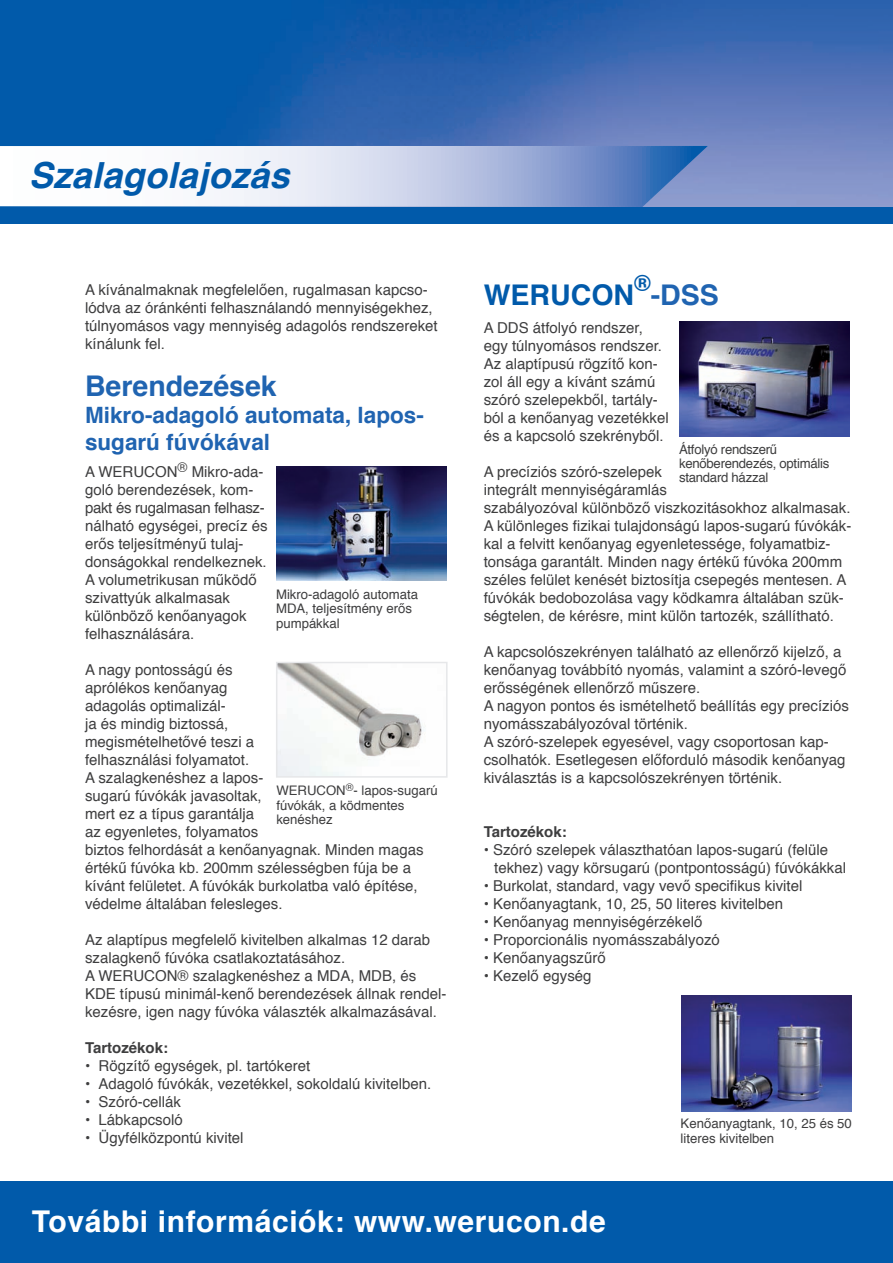
<style>
.page{position:relative;width:893px;height:1263px;background:#fff}
.page>*{position:absolute;margin:0;border:0;box-sizing:border-box;transform-origin:0 0}
.t1{font:italic 700 36px "Helvetica";letter-spacing:.01em;color:#015aaa}
.t2{font:700 30px "Helvetica";letter-spacing:.02em;color:#fff}
.t3{font:700 28.5px "Helvetica";color:#2064b1}
.t4{font:700 28.5px "Helvetica";color:#015aaa}
.t5{font:700 22.5px/27px "Helvetica";color:#2064b1}
.t6{font:700 22.5px "Helvetica";color:#015aaa}
.t7{font:15px/18px "Helvetica";color:#3e3e3f}
.t8{font:700 15px "Helvetica";color:#3e3e3f}
.t9{font:13.2px/14.2px "Helvetica";color:#3e3e3f}
.t10{font:13.2px/14.2px "Helvetica";letter-spacing:-.02em;color:#3e3e3f}
</style>
<div class="page">
<img style="left:0;top:0;width:893px;height:224px">
<div style="left:0;top:1181px;width:893px;height:82px;background:#015aaa"></div>
<img style="left:279px;top:665px;width:146px;height:110px">
<div style="left:276px;top:662px;width:172px;height:116px;border:2px solid #e6e7e9"></div>
<div style="left:0;top:207px;width:893px;height:16px;background:#015aaa"></div>
<svg style="left:0;top:145px;width:710px;height:62px"></svg>
<img style="left:679px;top:322px;width:170px;height:114px">
<img style="left:276px;top:466px;width:170px;height:114px">
<img style="left:682px;top:995px;width:169px;height:116px">
<p class="t1" style="left:29px;top:146px;width:262px">Szalagolajozás</p>
<p class="t7" style="left:85px;top:281px;width:354px">A kívánalmaknak megfelelően, rugalmasan kapcso&shy;lódva az óránkénti felhasználandó mennyiségekhez, túlnyomásos vagy mennyiség adagolós rendszereket kínálunk fel.</p>
<p class="t3" style="left:85px;top:363px;width:193px">Berendezések</p>
<p class="t5" style="left:85px;top:401px;width:340px">Mikro-adagoló automata, lapos&shy;sugarú fúvókával</p>
<p class="t7" style="left:85px;top:463px;width:184px">A WERUCON<sup>®</sup> Mikro-ada&shy;goló berendezések, kom&shy;pakt és rugalmasan felhasz&shy;nálható egységei, precíz és erős teljesítményű tulaj&shy;donságokkal rendelkeznek.<br>A volumetrikusan működő szivattyúk alkalmasak különböző kenőanyagok felhasználására.</p>
<p class="t7" style="left:85px;top:661px;width:340px">A nagy pontosságú és<br>aprólékos kenőanyag<br>adagolás optimalizál-<br>ja és mindig biztossá,<br>megismételhetővé teszi a<br>felhasználási folyamatot.<br>A szalagkenéshez a lapos-<br>sugarú fúvókák javasoltak,<br>mert ez a típus garantálja<br>az egyenletes, folyamatos<br>biztos felhordását a kenőanyagnak. Minden magas értékű fúvóka kb. 200mm szélességben fúja be a kívánt felületet. A fúvókák burkolatba való építése, védelme általában felesleges.</p>
<p class="t7" style="left:85px;top:931px;width:363px">Az alaptípus megfelelő kivitelben alkalmas 12 darab szalagkenő fúvóka csatlakoztatásához.<br>A WERUCON® szalagkenéshez a MDA, MDB, és KDE típusú minimál-kenő berendezések állnak rendel&shy;kezésre, igen nagy fúvóka választék alkalmazásával.</p>
<p class="t8" style="left:85px;top:1035px;width:85px">Tartozékok:</p>
<p class="t7" style="left:85px;top:1057px;width:227px">• Rögzítő egységek, pl. tartókeret</p>
<p class="t7" style="left:85px;top:1075px;width:348px">• Adagoló fúvókák, vezetékkel, sokoldalú kivitelben.</p>
<p class="t7" style="left:85px;top:1093px;width:98px">• Szóró-cellák</p>
<p class="t7" style="left:85px;top:1111px;width:99px">• Lábkapcsoló</p>
<p class="t7" style="left:85px;top:1129px;width:160px">• Ügyfélközpontú kivitel</p>
<p class="t9" style="left:276px;top:588px;width:143px">Mikro-adagoló automata<br>MDA, teljesítmény erős pumpákkal</p>
<p class="t9" style="left:276px;top:784px;width:163px">WERUCON<sup>®</sup>- lapos-sugarú fúvókák, a ködmentes kenéshez</p>
<p class="t6" style="left:634px;top:265px;width:18px">®</p>
<p class="t3" style="left:651px;top:272px;width:70px">-DSS</p>
<p class="t7" style="left:484px;top:320px;width:187px">A DDS átfolyó rendszer, egy túlnyomásos rendszer.<br>Az alaptípusú rögzítő kon&shy;zol áll egy a kívánt számú szóró szelepekből, tartály&shy;ból a kenőanyag vezetékkel és a kapcsoló szekrényből.</p>
<p class="t7" style="left:484px;top:464px;width:369px">A precíziós szóró-szelepek<br>integrált mennyiségáramlás<br>szabályozóval különböző viszkozitásokhoz alkalmasak.<br>A különleges fizikai tulajdonságú lapos-sugarú fúvókák&shy;kal a felvitt kenőanyag egyenletessége, folyamatbiz&shy;tonsága garantált. Minden nagy értékű fúvóka 200mm széles felület kenését biztosítja csepegés mentesen. A fúvókák bedobozolása vagy ködkamra általában szük&shy;ségtelen, de kérésre, mint külön tartozék, szállítható.</p>
<p class="t7" style="left:484px;top:644px;width:367px">A kapcsolószekrényen található az ellenőrző kijelző, a kenőanyag továbbító nyomás, valamint a szóró-levegő erősségének ellenőrző műszere.<br>A nagyon pontos és ismételhető beállítás egy precíziós nyomásszabályozóval történik.<br>A szóró-szelepek egyesével, vagy csoportosan kap&shy;csolhatók. Esetlegesen előforduló második kenőanyag kiválasztás is a kapcsolószekrényen történik.</p>
<p class="t8" style="left:484px;top:820px;width:85px">Tartozékok:</p>
<p class="t7" style="left:494px;top:842px;width:353px;text-indent:-10px">• Szóró szelepek választhatóan lapos-sugarú (felüle tekhez) vagy körsugarú (pontpontosságú) fúvókákkal</p>
<p class="t7" style="left:484px;top:878px;width:320px">• Burkolat, standard, vagy vevő specifikus kivitel</p>
<p class="t7" style="left:484px;top:896px;width:301px">• Kenőanyagtank, 10, 25, 50 literes kivitelben</p>
<p class="t7" style="left:484px;top:914px;width:220px">• Kenőanyag mennyiségérzékelő</p>
<p class="t7" style="left:484px;top:932px;width:238px">• Proporcionális nyomásszabályozó</p>
<p class="t7" style="left:484px;top:950px;width:123px">• Kenőanyagszűrő</p>
<p class="t7" style="left:484px;top:968px;width:109px">• Kezelő egység</p>
<p class="t4" style="left:484px;top:272px;width:152px">WERUCON</p>
<p class="t10" style="left:679px;top:442px;width:152px">Átfolyó rendszerű kenőberendezés, optimális standard házzal</p>
<p class="t9" style="left:681px;top:1117px;width:173px">Kenőanyagtank, 10, 25 és 50 literes kivitelben</p>
<p class="t2" style="left:32px;top:1197px;width:575px">További információk: www.werucon.de</p>
</div>
